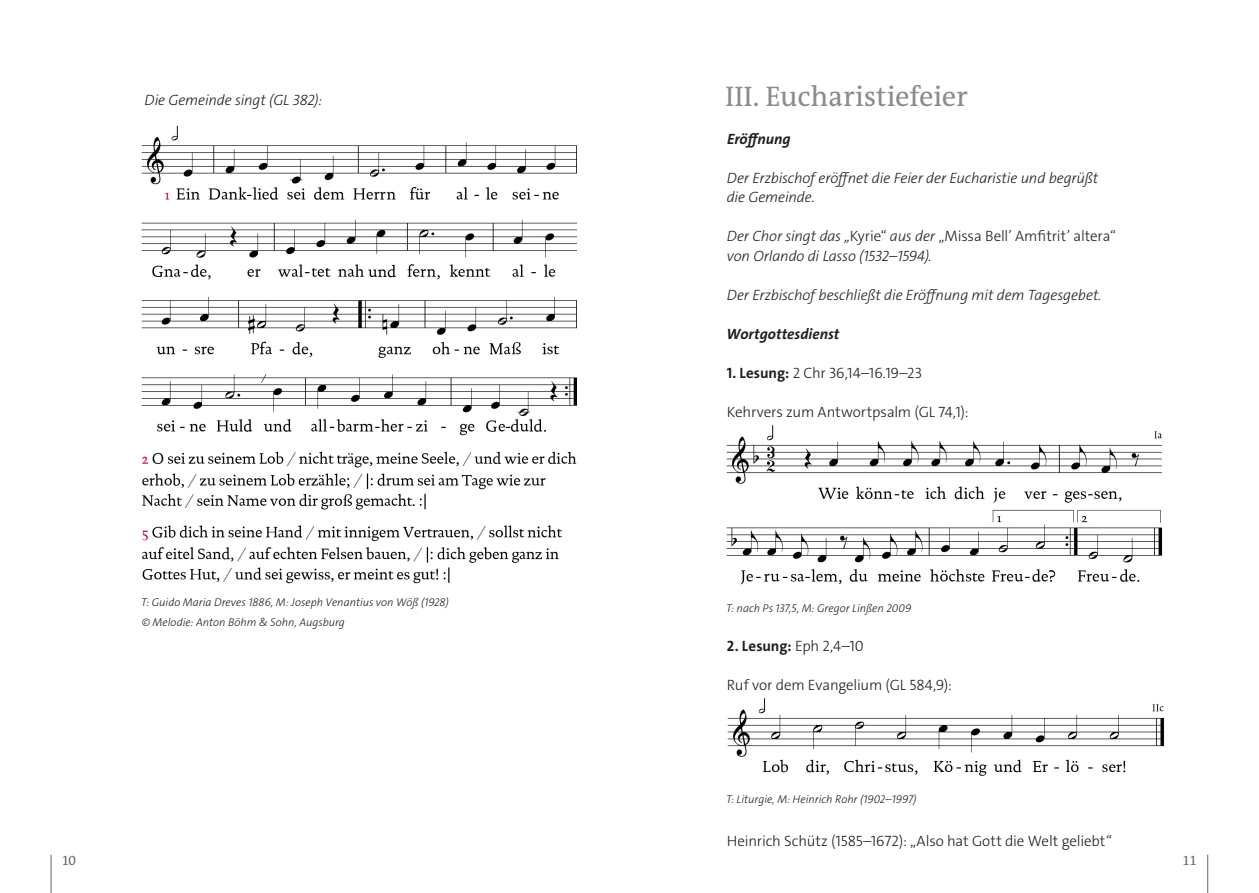
<style>
.page{position:relative;width:1259px;height:893px;background:#fff}
.page>*{position:absolute;margin:0;border:0;box-sizing:border-box;transform-origin:0 0}
.t1{font:28.5px "The Antiqua B W5 Plain";letter-spacing:-.005em;color:#8a8c8f}
.t2{font:italic 300 15px/19.5px "The Sans C4 s";letter-spacing:-.01em;color:#231f20}
.t3{font:300 15px "The Sans C4 s";letter-spacing:-.01em;color:#231f20}
.t4{font:italic 700 15px "The Sans C4 s";color:#231f20}
.t5{font:700 15px "The Sans C4 s";letter-spacing:-.005em;color:#231f20}
.t6{font:13.5px "The Antiqua B W5 Plain";color:#636366}
.t7{font:italic 300 11.25px/19.5px "The Sans C4 s";color:#231f20}
.s1{font-style:normal}
.s2{font-weight:700}
.s3{font-weight:300}
</style>
<div class="page">
<img style="left:726px;top:425px;width:437px;height:160px">
<img style="left:727px;top:698px;width:437px;height:78px">
<img style="left:142px;top:125px;width:435px;height:385px">
<img style="left:142px;top:525px;width:421px;height:59px">
<hr style="left:51px;top:855px;width:1px;height:38px;background:#636366">
<hr style="left:1207px;top:855px;width:1px;height:38px;background:#636366">
<p class="t2" style="left:145px;top:90px;width:179px">Die Gemeinde singt (GL 382):</p>
<p class="t7" style="left:141px;top:593px;width:309px">T: Guido Maria Dreves 1886, M: Joseph Venantius von Wöß (1928) © Melodie: Anton Böhm &amp; Sohn, Augsburg</p>
<h1 class="t1" style="left:725px;top:78px;width:244px">III. Eucharistiefeier</h1>
<p class="t4" style="left:727px;top:129px;width:65px">Eröffnung</p>
<p class="t2" style="left:727px;top:168px;width:373px">Der Erzbischof eröffnet die Feier der Eucharistie und begrüßt die Gemeinde.</p>
<p class="t2" style="left:727px;top:226px;width:390px">Der Chor singt das „<span class="s1">Kyrie“</span> aus der <span class="s1">„Missa Bell’ Amfitrit’ altera“ </span>von Orlando di Lasso (1532–1594).</p>
<p class="t2" style="left:727px;top:285px;width:376px">Der Erzbischof beschließt die Eröffnung mit dem Tagesgebet.</p>
<p class="t4" style="left:726px;top:324px;width:114px">Wortgottesdienst</p>
<p class="t3" style="left:727px;top:363px;width:197px"><span class="s2">1. Lesung:</span> 2 Chr 36,14–16.19–23</p>
<p class="t3" style="left:727px;top:402px;width:243px">Kehrvers zum Antwortpsalm (GL 74,1):</p>
<p class="t7" style="left:726px;top:598px;width:187px">T: nach Ps 137,5, M: Gregor Linßen 2009</p>
<p class="t5" style="left:727px;top:636px;width:138px">2. Lesung: <span class="s3">Eph 2,4–10</span></p>
<p class="t3" style="left:727px;top:675px;width:227px">Ruf vor dem Evangelium (GL 584,9):</p>
<p class="t7" style="left:726px;top:789px;width:192px">T: Liturgie, M: Heinrich Rohr (1902–1997)</p>
<p class="t3" style="left:727px;top:831px;width:386px">Heinrich Schütz (1585–1672): „Also hat Gott die Welt geliebt“</p>
<p class="t6" style="left:62px;top:851px;width:16px">10</p>
<p class="t6" style="left:1182px;top:851px;width:16px">11</p>
</div>
